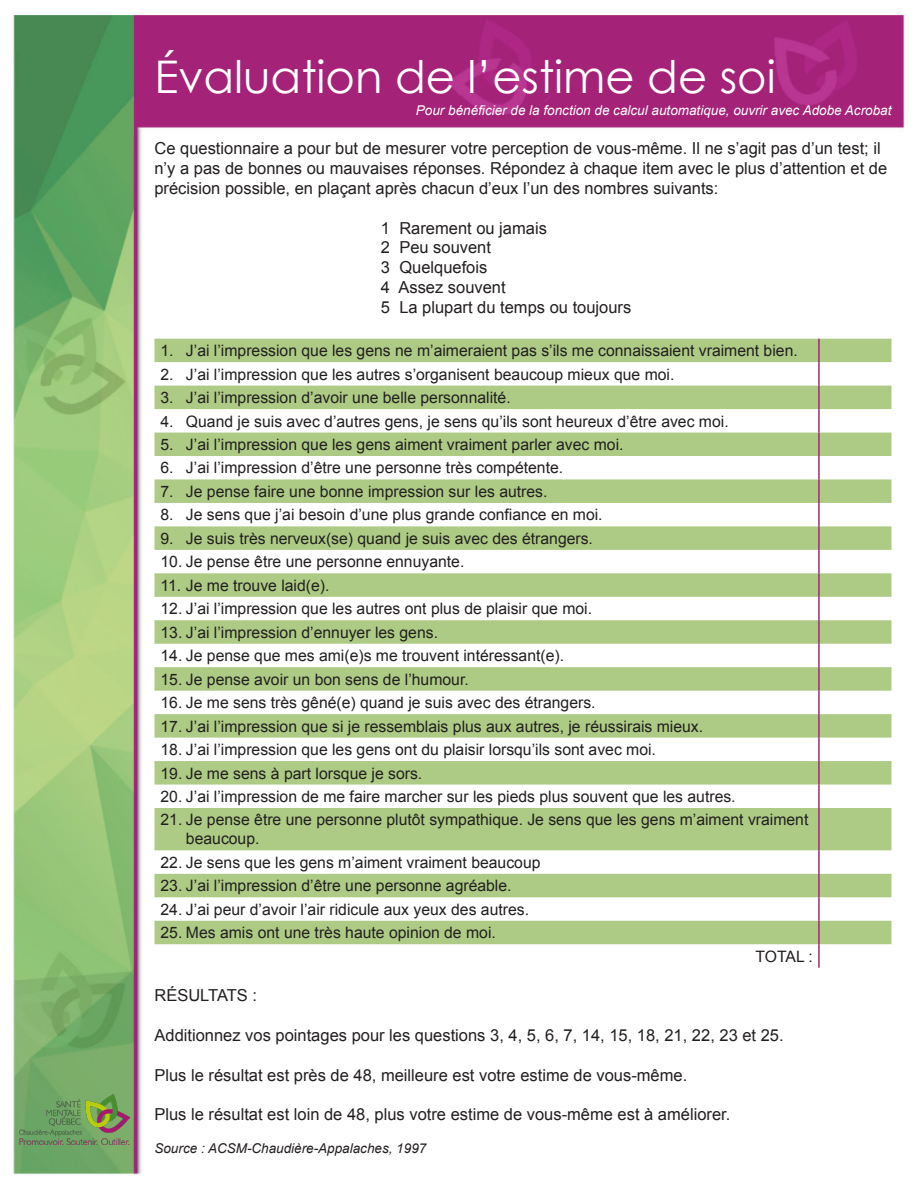
<style>
.page{position:relative;width:918px;height:1188px;background:#fff}
.page>*{position:absolute;margin:0;border:0;box-sizing:border-box;transform-origin:0 0}
.t1{font:45px "Century Gothic";color:#fff}
.t2{font:16.5px/19.8px "Arial";color:#231f20}
.t3{font:15.75px/18.9px "Arial";color:#231f20}
.t4{font:italic 13.5px "Arial";color:#fff}
.t5{font:italic 13.5px "Arial";color:#231f20}
</style>
<div class="page">
<img style="left:13px;top:14px;width:892px;height:1161px">
<svg style="left:154px;top:339px;width:737px;height:605px;fill:#adcb84"></svg>
<hr style="left:818px;top:339px;width:2px;height:23px;background:#9a2d75">
<hr style="left:818px;top:362px;width:2px;height:24px;background:#9a2d75">
<hr style="left:818px;top:386px;width:2px;height:23px;background:#9a2d75">
<hr style="left:818px;top:409px;width:2px;height:24px;background:#9a2d75">
<hr style="left:818px;top:433px;width:2px;height:23px;background:#9a2d75">
<hr style="left:818px;top:456px;width:2px;height:23px;background:#9a2d75">
<hr style="left:818px;top:479px;width:2px;height:24px;background:#9a2d75">
<hr style="left:818px;top:503px;width:2px;height:23px;background:#9a2d75">
<hr style="left:818px;top:526px;width:2px;height:24px;background:#9a2d75">
<hr style="left:818px;top:550px;width:2px;height:23px;background:#9a2d75">
<hr style="left:818px;top:573px;width:2px;height:24px;background:#9a2d75">
<hr style="left:818px;top:597px;width:2px;height:23px;background:#9a2d75">
<hr style="left:818px;top:620px;width:2px;height:24px;background:#9a2d75">
<hr style="left:818px;top:644px;width:2px;height:23px;background:#9a2d75">
<hr style="left:818px;top:667px;width:2px;height:24px;background:#9a2d75">
<hr style="left:818px;top:691px;width:2px;height:23px;background:#9a2d75">
<hr style="left:818px;top:714px;width:2px;height:24px;background:#9a2d75">
<hr style="left:818px;top:738px;width:2px;height:23px;background:#9a2d75">
<hr style="left:818px;top:761px;width:2px;height:24px;background:#9a2d75">
<hr style="left:818px;top:785px;width:2px;height:23px;background:#9a2d75">
<hr style="left:818px;top:808px;width:2px;height:42px;background:#9a2d75">
<hr style="left:818px;top:850px;width:2px;height:24px;background:#9a2d75">
<hr style="left:818px;top:874px;width:2px;height:23px;background:#9a2d75">
<hr style="left:818px;top:897px;width:2px;height:24px;background:#9a2d75">
<hr style="left:818px;top:921px;width:2px;height:23px;background:#9a2d75">
<hr style="left:818px;top:944px;width:2px;height:24px;background:#9a2d75">
<img style="left:19px;top:1094px;width:111px;height:51px">
<p class="t1" style="left:154px;top:46px;width:623px">Évaluation de l’estime de soi</p>
<p class="t4" style="left:416px;top:101px;width:477px">Pour bénéficier de la fonction de calcul automatique, ouvrir avec Adobe Acrobat</p>
<p class="t2" style="left:154px;top:139px;width:734px">Ce questionnaire a pour but de mesurer votre perception de vous-même. Il ne s’agit pas d’un test; il n’y a pas de bonnes ou mauvaises réponses. Répondez à chaque item avec le plus d’attention et de précision possible, en plaçant après chacun d’eux l’un des nombres suivants:</p>
<p class="t2" style="left:381px;top:218px;width:167px">1 Rarement ou jamais</p>
<p class="t2" style="left:381px;top:238px;width:112px">2 Peu souvent</p>
<p class="t2" style="left:381px;top:258px;width:108px">3 Quelquefois</p>
<p class="t2" style="left:381px;top:278px;width:126px">4 Assez souvent</p>
<p class="t2" style="left:381px;top:297px;width:252px">5 La plupart du temps ou toujours</p>
<p class="t3" style="left:160px;top:341px;width:639px">1. J’ai l’impression que les gens ne m’aimeraient pas s’ils me connaissaient vraiment bien.</p>
<p class="t3" style="left:160px;top:365px;width:515px">2. J’ai l’impression que les autres s’organisent beaucoup mieux que moi.</p>
<p class="t3" style="left:160px;top:388px;width:352px">3. J’ai l’impression d’avoir une belle personnalité.</p>
<p class="t3" style="left:160px;top:412px;width:570px">4. Quand je suis avec d’autres gens, je sens qu’ils sont heureux d’être avec moi.</p>
<p class="t3" style="left:160px;top:435px;width:465px">5. J’ai l’impression que les gens aiment vraiment parler avec moi.</p>
<p class="t3" style="left:160px;top:459px;width:404px">6. J’ai l’impression d’être une personne très compétente.</p>
<p class="t3" style="left:160px;top:482px;width:389px">7. Je pense faire une bonne impression sur les autres.</p>
<p class="t3" style="left:160px;top:506px;width:444px">8. Je sens que j’ai besoin d’une plus grande confiance en moi.</p>
<p class="t3" style="left:160px;top:529px;width:434px">9. Je suis très nerveux(se) quand je suis avec des étrangers.</p>
<p class="t3" style="left:160px;top:553px;width:305px">10. Je pense être une personne ennuyante.</p>
<p class="t3" style="left:160px;top:576px;width:171px">11. Je me trouve laid(e).</p>
<p class="t3" style="left:160px;top:599px;width:433px">12. J’ai l’impression que les autres ont plus de plaisir que moi.</p>
<p class="t3" style="left:160px;top:623px;width:279px">13. J’ai l’impression d’ennuyer les gens.</p>
<p class="t3" style="left:160px;top:646px;width:405px">14. Je pense que mes ami(e)s me trouvent intéressant(e).</p>
<p class="t3" style="left:160px;top:670px;width:310px">15. Je pense avoir un bon sens de l’humour.</p>
<p class="t3" style="left:160px;top:693px;width:437px">16. Je me sens très gêné(e) quand je suis avec des étrangers.</p>
<p class="t3" style="left:160px;top:717px;width:544px">17. J’ai l’impression que si je ressemblais plus aux autres, je réussirais mieux.</p>
<p class="t3" style="left:160px;top:740px;width:497px">18. J’ai l’impression que les gens ont du plaisir lorsqu’ils sont avec moi.</p>
<p class="t3" style="left:160px;top:764px;width:263px">19. Je me sens à part lorsque je sors.</p>
<p class="t3" style="left:160px;top:787px;width:577px">20. J’ai l’impression de me faire marcher sur les pieds plus souvent que les autres.</p>
<p class="t3" style="left:186px;top:811px;width:624px;text-indent:-26px">21. Je pense être une personne plutôt sympathique. Je sens que les gens m’aiment vraiment beaucoup.</p>
<p class="t3" style="left:160px;top:853px;width:382px">22. Je sens que les gens m’aiment vraiment beaucoup</p>
<p class="t3" style="left:160px;top:876px;width:353px">23. J’ai l’impression d’être une personne agréable.</p>
<p class="t3" style="left:160px;top:900px;width:370px">24. J’ai peur d’avoir l’air ridicule aux yeux des autres.</p>
<p class="t3" style="left:160px;top:923px;width:337px">25. Mes amis ont une très haute opinion de moi.</p>
<p class="t3" style="left:755px;top:947px;width:59px">TOTAL :</p>
<p class="t2" style="left:154px;top:986px;width:104px">RÉSULTATS :</p>
<p class="t2" style="left:154px;top:1025px;width:631px">Additionnez vos pointages pour les questions 3, 4, 5, 6, 7, 14, 15, 18, 21, 22, 23 et 25.</p>
<p class="t2" style="left:154px;top:1065px;width:534px">Plus le résultat est près de 48, meilleure est votre estime de vous-même.</p>
<p class="t2" style="left:154px;top:1105px;width:577px">Plus le résultat est loin de 48, plus votre estime de vous-même est à améliorer.</p>
<p class="t5" style="left:154px;top:1139px;width:273px">Source : ACSM-Chaudière-Appalaches, 1997</p>
</div>
